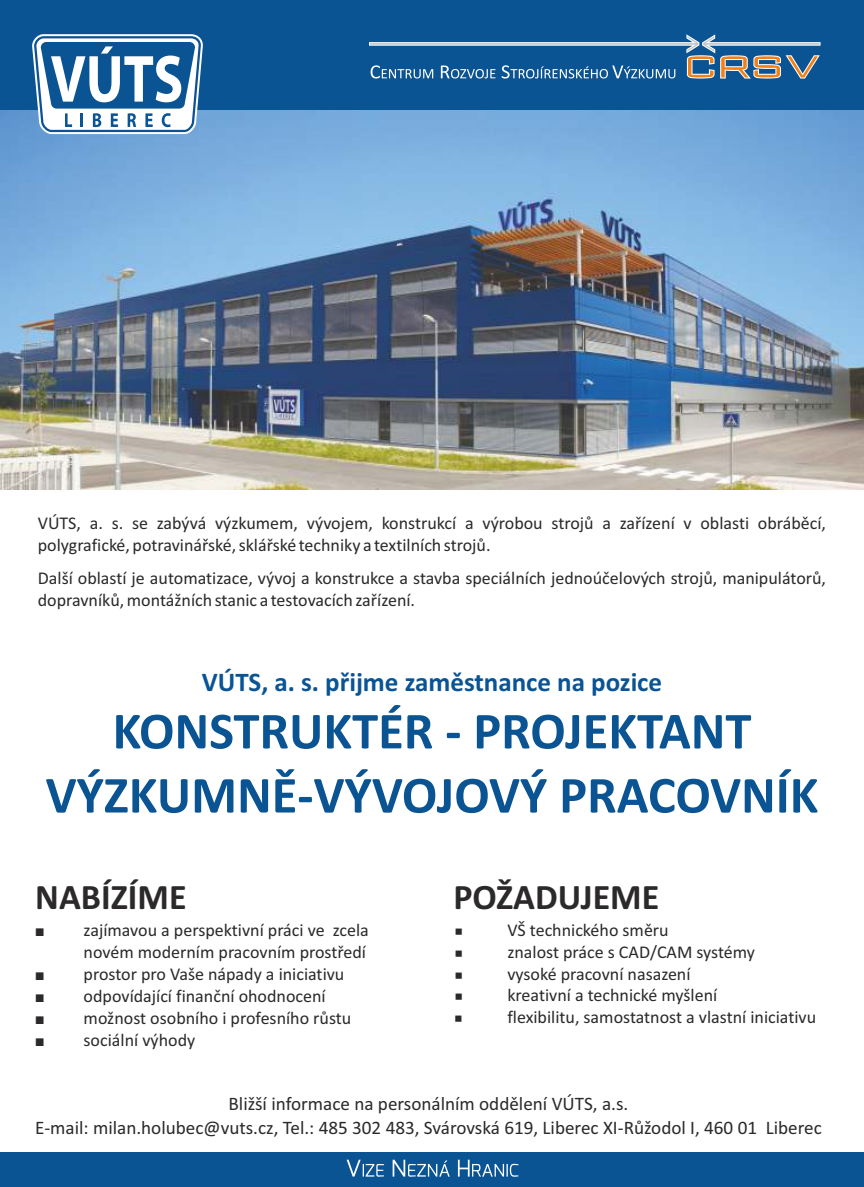
<style>
.page{position:relative;width:864px;height:1187px;background:#fff}
.page>*{position:absolute;margin:0;border:0;box-sizing:border-box;transform-origin:0 0}
.t1{font:700 52.5px/64.1px "Calibri";color:#0a5494;text-align:center}
.t2{font:700 36px "Calibri";color:#2b2929}
.t3{font:700 27px "Calibri";color:#0a5494}
.t4{font:19.2px/23.4px "Calibri";color:#2b2929;text-align:center}
.t5{font:18px/21.9px "Calibri";color:#2b2929}
</style>
<div class="page">
<div style="left:0;top:1152px;width:863px;height:34px;background:#0a5494"></div>
<svg style="left:346px;top:1159px;width:172px;height:17px"></svg>
<img style="left:0;top:109px;width:863px;height:380px">
<div style="left:0;top:0;width:863px;height:109px;background:#0a5494"></div>
<svg style="left:32px;top:34px;width:171px;height:100px"></svg>
<svg style="left:369px;top:34px;width:451px;height:45px"></svg>
<p class="t5" style="left:38px;top:514px;width:789px">VÚTS, a. s. se zabývá výzkumem, vývojem, konstrukcí a výrobou strojů a zařízení v oblasti obráběcí, polygrafické, potravinářské, sklářské techniky a textilních strojů.</p>
<p class="t5" style="left:38px;top:569px;width:789px">Další oblastí je automatizace, vývoj a konstrukce a stavba speciálních jednoúčelových strojů, manipulátorů, dopravníků, montážních stanic a testovacích zařízení.</p>
<h3 class="t3" style="left:202px;top:670px;width:462px">VÚTS, a. s. přijme zaměstnance na pozice</h3>
<h1 class="t1" style="left:45px;top:703px;width:774px">KONSTRUKTÉR ‐ PROJEKTANT<br>VÝZKUMNĚ‐VÝVOJOVÝ PRACOVNÍK</h1>
<h2 class="t2" style="left:35px;top:881px;width:153px">NABÍZÍME</h2>
<p class="t5" style="left:84px;top:920px;width:287px">zajímavou a perspektivní práci ve zcela novém moderním pracovním prostředí prostor pro Vaše nápady a iniciativu odpovídající finanční ohodnocení možnost osobního i profesního růstu sociální výhody</p>
<h2 class="t2" style="left:453px;top:881px;width:207px">POŽADUJEME</h2>
<p class="t5" style="left:507px;top:920px;width:310px">VŠ technického směru<br>znalost práce s CAD/CAM systémy<br>vysoké pracovní nasazení<br>kreativní a technické myšlení<br>flexibilitu, samostatnost a vlastní iniciativu</p>
<p class="t4" style="left:35px;top:1093px;width:788px">Bližší informace na personálním oddělení VÚTS, a.s.<br>E‐mail: milan.holubec@vuts.cz, Tel.: 485 302 483, Svárovská 619, Liberec XI‐Růžodol I, 460 01 Liberec</p>
</div>
